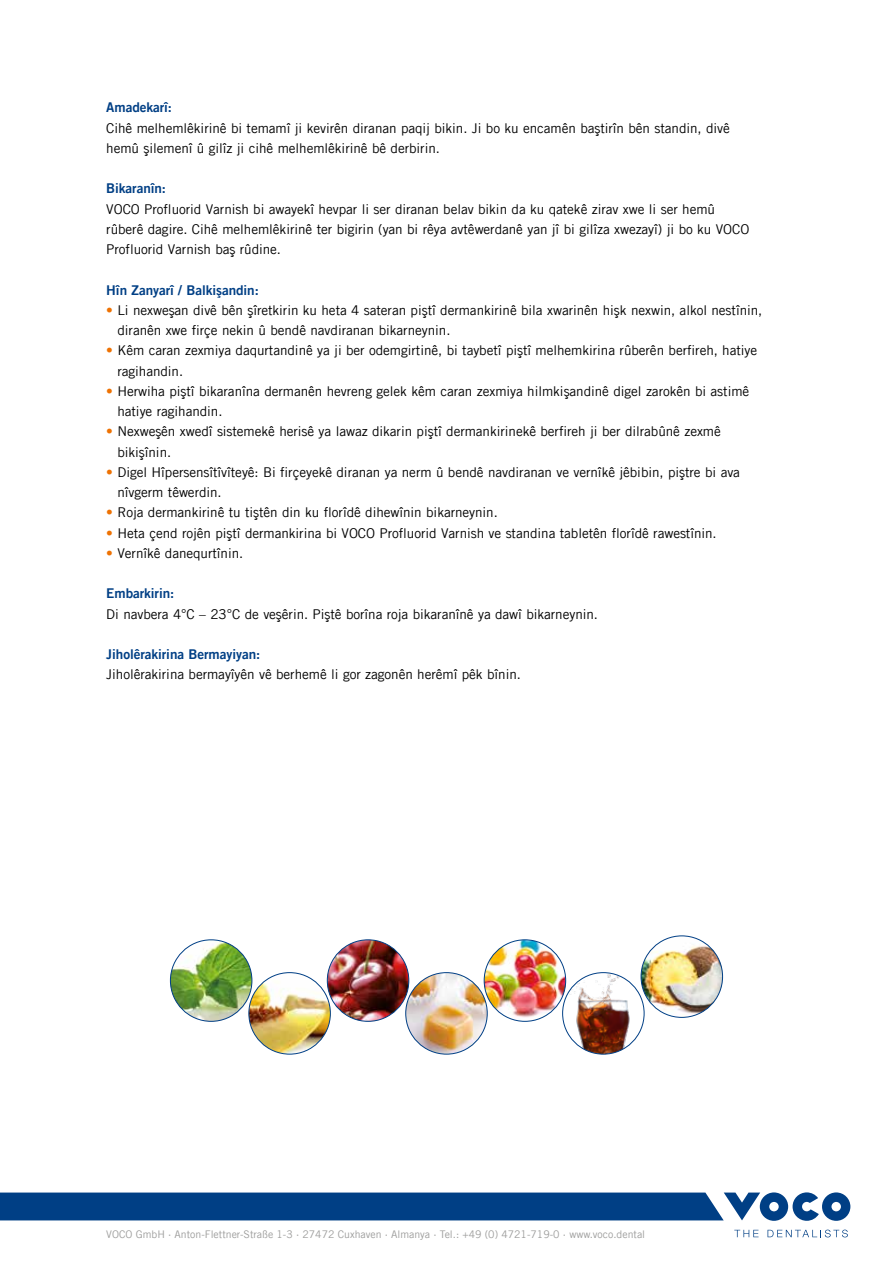
<style>
.page{position:relative;width:893px;height:1263px;background:#fff}
.page>*{position:absolute;margin:0;border:0;box-sizing:border-box;transform-origin:0 0}
.t1{font:13.5px/20.2px "Trade Gothic LT Com";letter-spacing:-.005em;color:#000}
.t2{font:13.5px "Trade Gothic LT Com Bd 2";letter-spacing:-.005em;color:#003f85}
.t3{font:10.5px "Trade Gothic LT Com";color:#9d9d9c}
.s1{color:#ee7203}
</style>
<div class="page">
<img style="left:170px;top:940px;width:82px;height:81px;border-radius:41px">
<div style="left:170px;top:939px;width:82px;height:83px;border:1px solid #003f85;border-radius:50%"></div>
<img style="left:249px;top:973px;width:81px;height:81px;border-radius:41px">
<div style="left:249px;top:972px;width:82px;height:82px;border:1px solid #003f85;border-radius:50%"></div>
<img style="left:327px;top:940px;width:82px;height:81px;border-radius:41px">
<div style="left:327px;top:939px;width:82px;height:83px;border:1px solid #003f85;border-radius:50%"></div>
<img style="left:406px;top:973px;width:81px;height:81px;border-radius:41px">
<div style="left:405px;top:972px;width:83px;height:82px;border:1px solid #003f85;border-radius:50%"></div>
<img style="left:484px;top:940px;width:82px;height:81px;border-radius:41px">
<div style="left:484px;top:939px;width:82px;height:83px;border:1px solid #003f85;border-radius:50%"></div>
<img style="left:563px;top:973px;width:81px;height:81px;border-radius:41px">
<div style="left:562px;top:972px;width:82px;height:82px;border:1px solid #003f85;border-radius:50%"></div>
<img style="left:641px;top:936px;width:82px;height:81px;border-radius:41px">
<div style="left:641px;top:935px;width:82px;height:83px;border:1px solid #003f85;border-radius:50%"></div>
<svg style="left:0;top:1192px;width:850px;height:29px;background:#1b5392"></svg>
<svg style="left:734px;top:1230px;width:24px;height:7px"></svg>
<svg style="left:767px;top:1229px;width:81px;height:8px"></svg>
<p class="t2" style="left:106px;top:99px;width:67px">Amadekarî:</p>
<p class="t1" style="left:106px;top:118px;width:625px">Cihê melhemlêkirinê bi temamî ji kevirên diranan paqij bikin. Ji bo ku encamên baştirîn bên standin, divê hemû şilemenî û gilîz ji cihê melhemlêkirinê bê derbirin.</p>
<p class="t2" style="left:106px;top:180px;width:61px">Bikaranîn:</p>
<p class="t1" style="left:106px;top:199px;width:645px">VOCO Profluorid Varnish bi awayekî hevpar li ser diranan belav bikin da ku qatekê zirav xwe li ser hemû rûberê dagire. Cihê melhemlêkirinê ter bigirin (yan bi rêya avtêwerdanê yan jî bi gilîza xwezayî) ji bo ku VOCO<br>Profluorid Varnish baş rûdine.</p>
<p class="t2" style="left:106px;top:281px;width:154px">Hîn Zanyarî / Balkişandin:</p>
<p class="t1" style="left:117px;top:300px;width:646px;text-indent:-11px"><span class="s1">•</span> Li nexweşan divê bên şîretkirin ku heta 4 sateran piştî dermankirinê bila xwarinên hişk nexwin, alkol nestînin, diranên xwe firçe nekin û bendê navdiranan bikarneynin.</p>
<p class="t1" style="left:117px;top:340px;width:641px;text-indent:-11px"><span class="s1">•</span> Kêm caran zexmiya daqurtandinê ya ji ber odemgirtinê, bi taybetî piştî melhemkirina rûberên berfireh, hatiye ragihandin.</p>
<p class="t1" style="left:117px;top:381px;width:633px;text-indent:-11px"><span class="s1">•</span> Herwiha piştî bikaranîna dermanên hevreng gelek kêm caran zexmiya hilmkişandinê digel zarokên bi astimê hatiye ragihandin.</p>
<p class="t1" style="left:117px;top:421px;width:605px;text-indent:-11px"><span class="s1">•</span> Nexweşên xwedî sistemekê herisê ya lawaz dikarin piştî dermankirinekê berfireh ji ber dilrabûnê zexmê bikişînin.</p>
<p class="t1" style="left:117px;top:462px;width:624px;text-indent:-11px"><span class="s1">•</span> Digel Hîpersensîtîvîteyê: Bi firçeyekê diranan ya nerm û bendê navdiranan ve vernîkê jêbibin, piştre bi ava nîvgerm têwerdin.</p>
<p class="t1" style="left:106px;top:502px;width:393px"><span class="s1">•</span> Roja dermankirinê tu tiştên din ku florîdê dihewînin bikarneynin.</p>
<p class="t1" style="left:106px;top:523px;width:612px"><span class="s1">•</span> Heta çend rojên piştî dermankirina bi VOCO Profluorid Varnish ve standina tabletên florîdê rawestînin.</p>
<p class="t1" style="left:106px;top:543px;width:138px"><span class="s1">•</span> Vernîkê danequrtînin.</p>
<p class="t2" style="left:106px;top:585px;width:69px">Embarkirin:</p>
<p class="t1" style="left:106px;top:604px;width:493px">Di navbera 4°C – 23°C de veşêrin. Piştê borîna roja bikaranînê ya dawî bikarneynin.</p>
<p class="t2" style="left:106px;top:646px;width:155px">Jiholêrakirina Bermayiyan:</p>
<p class="t1" style="left:106px;top:664px;width:416px">Jiholêrakirina bermayîyên vê berhemê li gor zagonên herêmî pêk bînin.</p>
<p class="t3" style="left:106px;top:1227px;width:540px">VOCO GmbH · Anton-Flettner-Straße 1-3 · 27472 Cuxhaven · Almanya · Tel.: +49 (0) 4721-719-0 · www.voco.dental</p>
</div>
